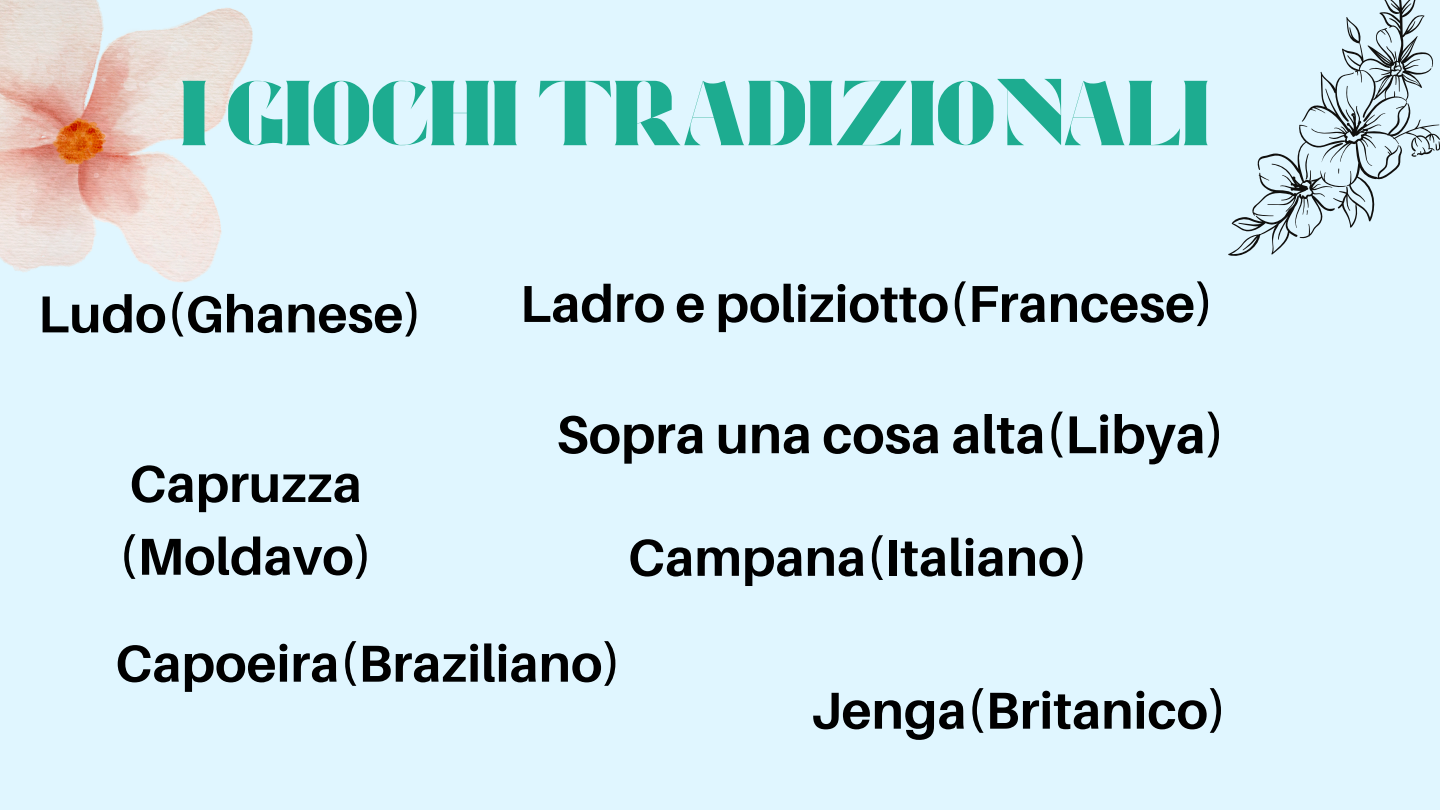
<style>
.page{position:relative;width:1440px;height:810px;background:#e0f6ff}
.page>*{position:absolute;margin:0;border:0;box-sizing:border-box;transform-origin:0 0}
.t1{font:92px "Foda Display";color:#1dac90}
.t2{font:700 53.3px "Aileron";color:#000}
.t3{font:700 52px/72.8px "Aileron";color:#000}
</style>
<div class="page">
<svg style="left:1228px;top:0;width:212px;height:256px"></svg>
<img style="left:0;top:0;width:252px;height:282px">
<p class="t1" style="left:180px;top:76px;width:1031px">I GIOCHI TRADIZIONALI</p>
<p class="t3" style="left:38px;top:277px;width:386px">Ludo(Ghanese)</p>
<p class="t3" style="left:520px;top:266px;width:696px">Ladro e poliziotto(Francese)</p>
<p class="t3" style="left:119px;top:446px;width:256px">Capruzza (Moldavo)</p>
<p class="t2" style="left:556px;top:402px;width:670px">Sopra una cosa alta(Libya)</p>
<h1 class="t3" style="left:628px;top:520px;width:462px">Campana(Italiano)</h1>
<p class="t3" style="left:115px;top:626px;width:508px">Capoeira(Braziliano)</p>
<p class="t3" style="left:811px;top:673px;width:418px">Jenga(Britanico)</p>
</div>
